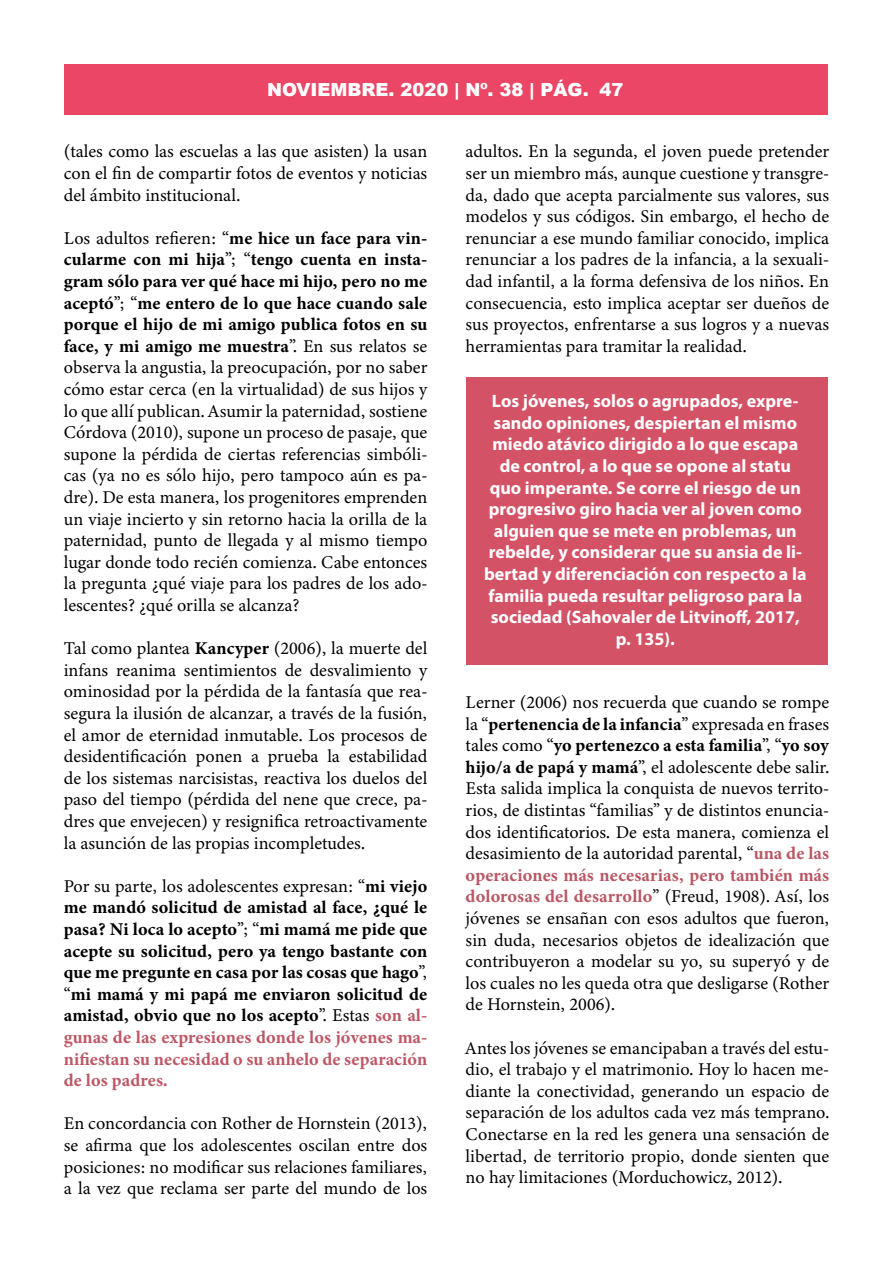
<style>
.page{position:relative;width:893px;height:1263px;background:#fff}
.page>*{position:absolute;margin:0;border:0;box-sizing:border-box;transform-origin:0 0}
.t1{font:18px/21.6px "Minion Variable Concept";color:#000001;text-align:justify}
.t2{font:700 18px/21.6px "Myriad Pro";color:#fff;text-align:center}
.t3{font:900 18px "Arial";color:#fff}
.s1{color:#bd5766}
.s2{color:#b95664}
</style>
<div class="page">
<div style="left:64px;top:65px;width:764px;height:50px;background:#eb4665"></div>
<div style="left:466px;top:377px;width:361px;height:288px;background:#d45266"></div>
<p class="t3" style="left:267px;top:77px;width:358px">NOVIEMBRE. 2020 | Nº. 38 | PÁG. 47</p>
<p class="t1" style="left:64px;top:141px;width:365px">(tales como las escuelas a las que asisten) la usan con el fin de compartir fotos de eventos y noticias del ámbito institucional.</p>
<p class="t1" style="left:64px;top:227px;width:365px">Los adultos refieren: “me hice un face para vin&shy;cularme con mi hija”; “tengo cuenta en insta&shy;gram sólo para ver qué hace mi hijo, pero no me aceptó”; “me entero de lo que hace cuando sale porque el hijo de mi amigo publica fotos en su face, y mi amigo me muestra”. En sus relatos se observa la angustia, la preocupación, por no saber cómo estar cerca (en la virtualidad) de sus hijos y lo que allí publican. Asumir la paternidad, sostiene Córdova (2010), supone un proceso de pasaje, que supone la pérdida de ciertas referencias simbóli&shy;cas (ya no es sólo hijo, pero tampoco aún es pa&shy;dre). De esta manera, los progenitores emprenden un viaje incierto y sin retorno hacia la orilla de la paternidad, punto de llegada y al mismo tiempo lugar donde todo recién comienza. Cabe entonces la pregunta ¿qué viaje para los padres de los ado&shy;lescentes? ¿qué orilla se alcanza?</p>
<p class="t1" style="left:64px;top:637px;width:365px">Tal como plantea Kancyper (2006), la muerte del infans reanima sentimientos de desvalimiento y ominosidad por la pérdida de la fantasía que rea&shy;segura la ilusión de alcanzar, a través de la fusión, el amor de eternidad inmutable. Los procesos de desidentificación ponen a prueba la estabilidad de los sistemas narcisistas, reactiva los duelos del paso del tiempo (pérdida del nene que crece, pa&shy;dres que envejecen) y resignifica retroactivamente la asunción de las propias incompletudes.</p>
<p class="t1" style="left:64px;top:875px;width:365px">Por su parte, los adolescentes expresan: “mi viejo me mandó solicitud de amistad al face, ¿qué le pasa? Ni loca lo acepto”; “mi mamá me pide que acepte su solicitud, pero ya tengo bastante con que me pregunte en casa por las cosas que hago”, “mi mamá y mi papá me enviaron solicitud de amistad, obvio que no los acepto”. Estas <span class="s1">son al&shy;gunas de las expresiones donde los jóvenes ma&shy;nifiestan su necesidad o su anhelo de separación de los padres.</span></p>
<p class="t1" style="left:64px;top:1113px;width:365px">En concordancia con Rother de Hornstein (2013), se afirma que los adolescentes oscilan entre dos posiciones: no modificar sus relaciones familiares, a la vez que reclama ser parte del mundo de los</p>
<p class="t1" style="left:466px;top:141px;width:365px">adultos. En la segunda, el joven puede pretender ser un miembro más, aunque cuestione y transgre&shy;da, dado que acepta parcialmente sus valores, sus modelos y sus códigos. Sin embargo, el hecho de renunciar a ese mundo familiar conocido, implica renunciar a los padres de la infancia, a la sexuali&shy;dad infantil, a la forma defensiva de los niños. En consecuencia, esto implica aceptar ser dueños de sus proyectos, enfrentarse a sus logros y a nuevas herramientas para tramitar la realidad.</p>
<p class="t2" style="left:484px;top:390px;width:324px">Los jóvenes, solos o agrupados, expre&shy;sando opiniones, despiertan el mismo miedo atávico dirigido a lo que escapa de control, a lo que se opone al statu quo imperante. Se corre el riesgo de un progresivo giro hacia ver al joven como alguien que se mete en problemas, un rebelde, y considerar que su ansia de li&shy;bertad y diferenciación con respecto a la familia pueda resultar peligroso para la sociedad (Sahovaler de Litvinoff, 2017, p. 135).</p>
<p class="t1" style="left:466px;top:691px;width:365px">Lerner (2006) nos recuerda que cuando se rompe la “pertenencia de la infancia” expresada en frases tales como “yo pertenezco a esta familia”, “yo soy hijo/a de papá y mamá”, el adolescente debe salir.<br>Esta salida implica la conquista de nuevos territo&shy;rios, de distintas “familias” y de distintos enuncia&shy;dos identificatorios. De esta manera, comienza el desasimiento de la autoridad parental, “<span class="s2">una de las operaciones más necesarias, pero también más dolorosas del desarrollo</span>” (Freud, 1908). Así, los jóvenes se ensañan con esos adultos que fueron, sin duda, necesarios objetos de idealización que contribuyeron a modelar su yo, su superyó y de los cuales no les queda otra que desligarse (Rother de Hornstein, 2006).</p>
<p class="t1" style="left:466px;top:1037px;width:365px">Antes los jóvenes se emancipaban a través del estu&shy;dio, el trabajo y el matrimonio. Hoy lo hacen me&shy;diante la conectividad, generando un espacio de separación de los adultos cada vez más temprano.<br>Conectarse en la red les genera una sensación de libertad, de territorio propio, donde sienten que no hay limitaciones (Morduchowicz, 2012).</p>
</div>
